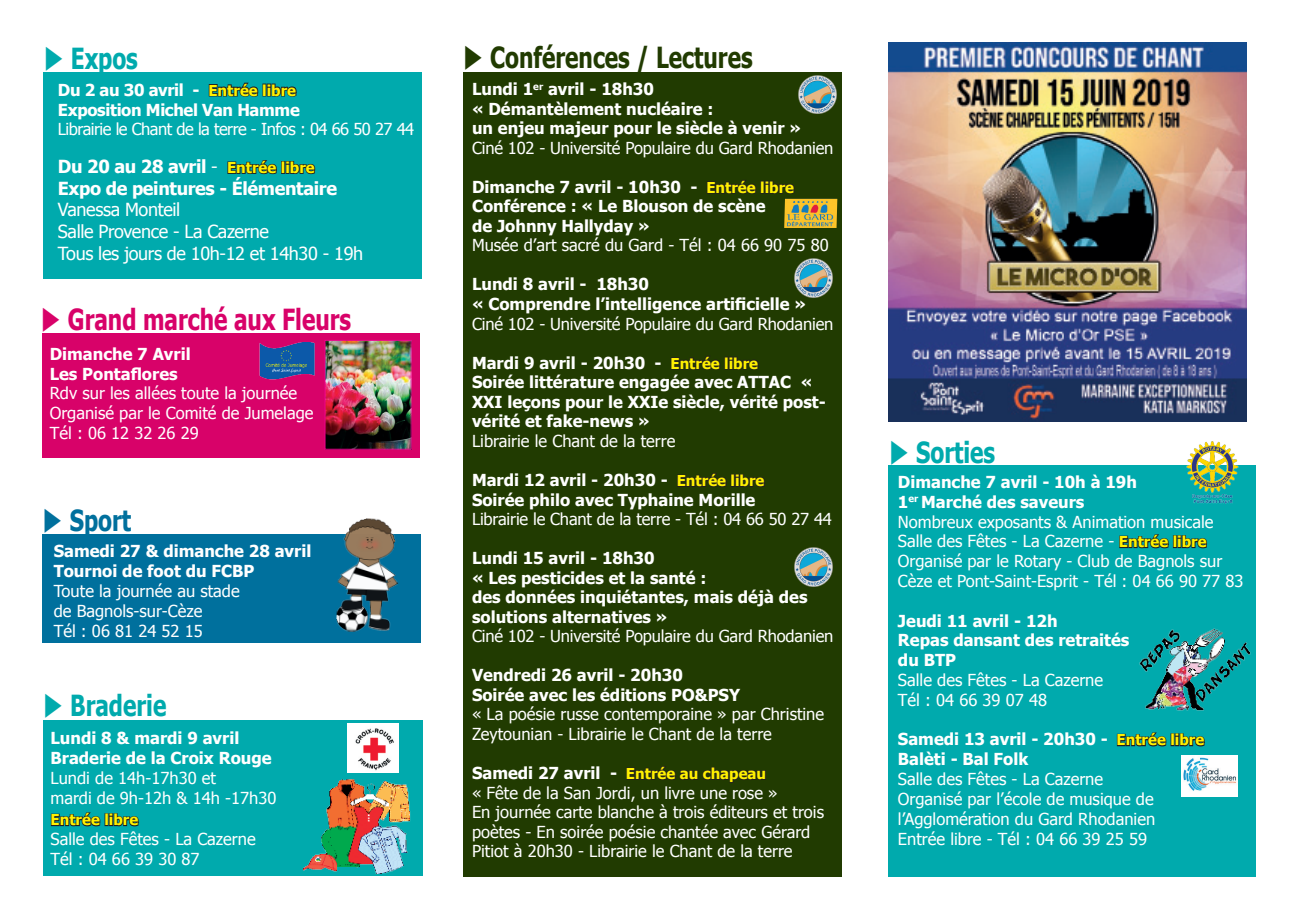
<style>
.page{position:relative;width:1289px;height:919px;background:#fff}
.page>*{position:absolute;margin:0;border:0;box-sizing:border-box;transform-origin:0 0}
.t1{font:700 29.1px "Tahoma";color:#00aaad;scale:.78 1}
.t2{font:700 29.1px "Tahoma";color:#213b01;scale:.78 1}
.t3{font:700 29.1px "Tahoma";color:#d80269;scale:.78 1}
.t4{font:700 29.1px "Tahoma";color:#00709d;scale:.78 1}
.t5{font:18px/21.6px "Tahoma";letter-spacing:-.02em;color:#fff}
.t6{font:700 18px/21.6px "Tahoma";letter-spacing:-.02em;color:#fff}
.t7{font:16.5px/19.8px "Tahoma";color:#fff}
.t8{font:700 16.5px/19.5px "Tahoma";color:#fff}
.t9{font:700 16.5px/19.8px "Tahoma";letter-spacing:-.02em;color:#fff}
.t10{font:16.5px "Tahoma";letter-spacing:-.03em;color:#fff}
.t11{font:700 15px "Tahoma";color:#fff101}
.s1{font-size:15px;color:#fff101}
.s2{font-weight:400}
.s3{font-size:16.5px;color:#fff}
.s4{font-weight:700}
.s5{font-weight:700;font-size:15px;color:#fff101}
</style>
<div class="page">
<div style="left:463px;top:72px;width:378px;height:804px;background:#213b01"></div>
<svg style="left:707px;top:180px;width:49px;height:14px"></svg>
<div style="left:760px;top:181px;width:4px;height:13px;border:2px solid #231f20"></div>
<svg style="left:764px;top:181px;width:31px;height:13px"></svg>
<svg style="left:671px;top:356px;width:49px;height:14px"></svg>
<div style="left:724px;top:356px;width:4px;height:13px;border:2px solid #231f20"></div>
<svg style="left:729px;top:357px;width:30px;height:13px"></svg>
<svg style="left:677px;top:473px;width:50px;height:14px"></svg>
<div style="left:730px;top:474px;width:4px;height:13px;border:2px solid #231f20"></div>
<svg style="left:735px;top:474px;width:30px;height:13px"></svg>
<svg style="left:626px;top:766px;width:140px;height:17px"></svg>
<div style="left:43px;top:534px;width:378px;height:109px;background:#00709d"></div>
<div style="left:44px;top:72px;width:378px;height:207px;background:#00aaad"></div>
<svg style="left:208px;top:82px;width:51px;height:15px"></svg>
<div style="left:262px;top:83px;width:4px;height:13px;border:2px solid #231f20"></div>
<svg style="left:267px;top:83px;width:30px;height:14px"></svg>
<svg style="left:227px;top:160px;width:50px;height:15px"></svg>
<div style="left:281px;top:161px;width:4px;height:13px;border:2px solid #231f20"></div>
<svg style="left:285px;top:161px;width:31px;height:14px"></svg>
<img style="left:798px;top:75px;width:39px;height:39px">
<div style="left:889px;top:465px;width:366px;height:411px;background:#00aaad"></div>
<svg style="left:1119px;top:534px;width:50px;height:15px"></svg>
<div style="left:1172px;top:535px;width:4px;height:13px;border:2px solid #231f20"></div>
<svg style="left:1177px;top:535px;width:30px;height:14px"></svg>
<svg style="left:1116px;top:732px;width:50px;height:15px"></svg>
<div style="left:1170px;top:733px;width:4px;height:13px;border:2px solid #231f20"></div>
<svg style="left:1174px;top:733px;width:31px;height:14px"></svg>
<img style="left:1181px;top:755px;width:56px;height:41px">
<img style="left:794px;top:258px;width:39px;height:40px">
<div style="left:43px;top:719px;width:380px;height:156px;background:#00aaad"></div>
<svg style="left:50px;top:812px;width:51px;height:15px"></svg>
<div style="left:104px;top:813px;width:5px;height:13px;border:2px solid #231f20"></div>
<svg style="left:109px;top:813px;width:30px;height:14px"></svg>
<img style="left:336px;top:518px;width:62px;height:114px">
<img style="left:794px;top:547px;width:39px;height:40px">
<div style="left:42px;top:333px;width:377px;height:124px;background:#d80269"></div>
<img style="left:327px;top:342px;width:82px;height:105px">
<div style="left:325px;top:340px;width:86px;height:109px;border:1px solid #ed028c"></div>
<img style="left:784px;top:199px;width:53px;height:29px">
<img style="left:303px;top:779px;width:108px;height:93px">
<img style="left:889px;top:43px;width:357px;height:378px">
<img style="left:1186px;top:441px;width:53px;height:62px">
<img style="left:1139px;top:628px;width:112px;height:83px">
<img style="left:259px;top:342px;width:56px;height:37px">
<img style="left:347px;top:723px;width:51px;height:49px">
<h1 class="t1" style="left:44px;top:38px;width:122px">◆ Expos</h1>
<p class="t9" style="left:58px;top:79px;width:243px">Du 2 au 30 avril - <span class="s1">Entrée libre<br></span>Exposition Michel Van Hamme</p>
<p class="t10" style="left:58px;top:118px;width:358px">Librairie le Chant de la terre - Infos : 04 66 50 27 44</p>
<p class="t6" style="left:58px;top:155px;width:280px">Du 20 au 28 avril <span class="s2">-</span> <span class="s1">Entrée libre<br></span>Expo de peintures - élémentaire</p>
<p class="t5" style="left:58px;top:198px;width:307px">Vanessa Monteil<br>Salle Provence - La Cazerne<br>Tous les jours de 10h-12 et 14h30 - 19h</p>
<h1 class="t3" style="left:41px;top:299px;width:399px">◆ Grand marché aux Fleurs</h1>
<p class="t8" style="left:50px;top:343px;width:142px">Dimanche 7 Avril<br>Les Pontaflores</p>
<p class="t7" style="left:50px;top:382px;width:265px">Rdv sur les allées toute la journée<br>Organisé par le Comité de Jumelage<br>Tél : 06 12 32 26 29</p>
<h1 class="t4" style="left:43px;top:500px;width:115px">◆ Sport</h1>
<p class="t8" style="left:54px;top:540px;width:259px">Samedi 27 &amp; dimanche 28 avril<br>Tournoi de foot du FCBP</p>
<p class="t7" style="left:54px;top:580px;width:187px">Toute la journée au stade de Bagnols-sur-Cèze<br>Tél : 06 81 24 52 15</p>
<h1 class="t1" style="left:43px;top:685px;width:159px">◆ Braderie</h1>
<p class="t8" style="left:50px;top:727px;width:223px">Lundi 8 &amp; mardi 9 avril<br>Braderie de la Croix Rouge</p>
<p class="t7" style="left:50px;top:767px;width:227px">Lundi de 14h-17h30 et<br>mardi de 9h-12h &amp; 14h -17h30</p>
<p class="t11" style="left:50px;top:809px;width:89px">Entrée libre</p>
<p class="t7" style="left:50px;top:828px;width:207px">Salle des Fêtes - La Cazerne<br>Tél : 04 66 39 30 87</p>
<h1 class="t2" style="left:463px;top:37px;width:372px">◆ Conférences / Lectures</h1>
<p class="t8" style="left:472px;top:78px;width:331px">Lundi 1<sup>er</sup> avril - 18h30<br>« Démantèlement nucléaire :<br>un enjeu majeur pour le siècle à venir »</p>
<p class="t7" style="left:472px;top:137px;width:363px">Ciné 102 - Université Populaire du Gard Rhodanien</p>
<p class="t8" style="left:472px;top:176px;width:323px">Dimanche 7 avril - 10h30 - <span class="s1">Entrée libre<br></span>Conférence : « Le Blouson de scène<br>de Johnny Hallyday »</p>
<p class="t7" style="left:472px;top:235px;width:358px">Musée d’art sacré du Gard - Tél : 04 66 90 75 80</p>
<p class="t8" style="left:472px;top:274px;width:335px">Lundi 8 avril - 18h30<br>« Comprendre l’intelligence artificielle »</p>
<p class="t7" style="left:472px;top:313px;width:363px">Ciné 102 - Université Populaire du Gard Rhodanien</p>
<p class="t8" style="left:472px;top:352px;width:355px">Mardi 9 avril - 20h30 - <span class="s1">Entrée libre<br></span>Soirée littérature engagée avec ATTAC « XXI leçons pour le XXIe siècle, vérité post&shy;vérité et fake-news »</p>
<p class="t7" style="left:472px;top:430px;width:205px">Librairie le Chant de la terre</p>
<p class="t8" style="left:472px;top:469px;width:294px">Mardi 12 avril - 20h30 - <span class="s1">Entrée libre<br></span>Soirée philo avec Typhaine Morille</p>
<p class="t7" style="left:472px;top:508px;width:361px">Librairie le Chant de la terre - Tél : 04 66 50 27 44</p>
<p class="t8" style="left:472px;top:547px;width:337px">Lundi 15 avril - 18h30<br>« Les pesticides et la santé :<br>des données inquiétantes, mais déjà des solutions alternatives »</p>
<p class="t7" style="left:472px;top:625px;width:363px">Ciné 102 - Université Populaire du Gard Rhodanien</p>
<p class="t8" style="left:472px;top:664px;width:269px">Vendredi 26 avril - 20h30<br>Soirée avec les éditions PO&amp;PSY</p>
<p class="t7" style="left:472px;top:703px;width:354px">« La poésie russe contemporaine » par Christine<br>Zeytounian - Librairie le Chant de la terre</p>
<p class="t11" style="left:472px;top:763px;width:296px"><span class="s3">Samedi 27 avril -</span> Entrée au chapeau</p>
<p class="t7" style="left:472px;top:782px;width:353px">« Fête de la San Jordi, un livre une rose »<br>En journée carte blanche à trois éditeurs et trois poètes - En soirée poésie chantée avec Gérard Pitiot à 20h30 - Librairie le Chant de la terre</p>
<h1 class="t1" style="left:889px;top:432px;width:137px">◆ Sorties</h1>
<p class="t7" style="left:898px;top:471px;width:347px"><span class="s4">Dimanche 7 avril - 10h à 19h<br>1</span><sup>er</sup> <span class="s4">Marché des saveurs<br></span>Nombreux exposants &amp; Animation musicale Salle des Fêtes - La Cazerne - <span class="s5">Entrée libre </span>Organisé par le Rotary - Club de Bagnols sur Cèze et Pont-Saint-Esprit - Tél : 04 66 90 77 83</p>
<p class="t8" style="left:898px;top:609px;width:233px">Jeudi 11 avril - 12h<br>Repas dansant des retraités du BTP</p>
<p class="t7" style="left:898px;top:669px;width:207px">Salle des Fêtes - La Cazerne<br>Tél : 04 66 39 07 48</p>
<p class="t8" style="left:898px;top:728px;width:308px">Samedi 13 avril - 20h30 - <span class="s1">Entrée libre<br></span>Balèti - Bal Folk</p>
<p class="t7" style="left:898px;top:768px;width:259px">Salle des Fêtes - La Cazerne<br>Organisé par l’école de musique de l’Agglomération du Gard Rhodanien<br>Entrée libre - Tél : 04 66 39 25 59</p>
</div>
